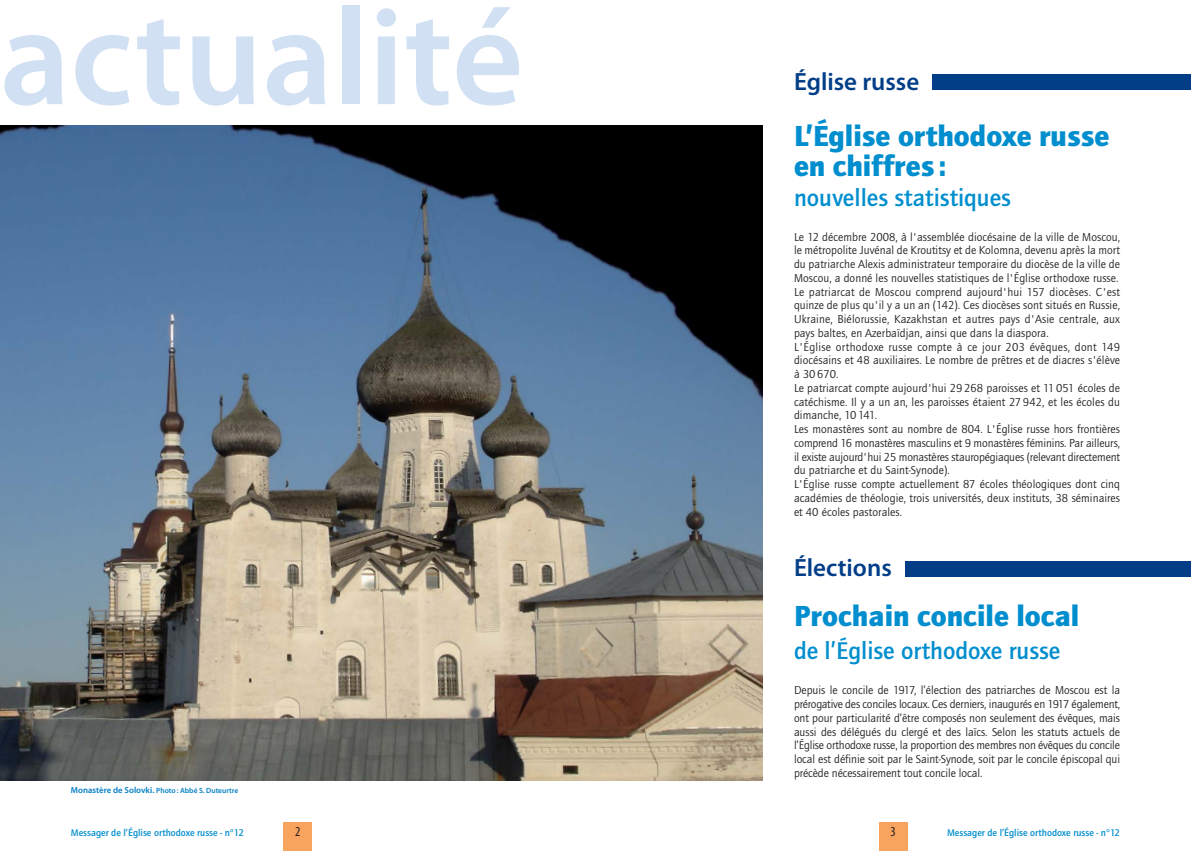
<style>
.page{position:relative;width:1191px;height:851px;background:#fff}
.page>*{position:absolute;margin:0;border:0;box-sizing:border-box;transform-origin:0 0}
.t1{font:600 138.75px "Myriad Pro";color:#d1e0f3}
.t2{font:900 30px/30px "Quay Itc T";color:#008ece}
.t3{font:700 25px "Quay Itc T";color:#008ece}
.t4{font:600 25px "Myriad Pro";color:#023e88}
.t5{font:condensed 13.75px "Myriad Pro";color:#231f20}
.t6{font:11.88px/13.8px "Quay Itc T";letter-spacing:.005em;color:#231f20}
.t7{font:700 10px "Quay Itc T";color:#008ece}
.t8{font:600 7.5px "Myriad Pro";color:#007dc5}
.s1{font-size:8.75px}
</style>
<div class="page">
<img style="left:0;top:126px;width:762px;height:654px">
<div style="left:879px;top:822px;width:28px;height:28px;background:#f9a45e"></div>
<div style="left:283px;top:822px;width:29px;height:28px;background:#f9a45e"></div>
<div style="left:932px;top:74px;width:259px;height:16px;background:#023e88"></div>
<div style="left:905px;top:560px;width:286px;height:16px;background:#023e88"></div>
<h1 class="t1" style="left:0;top:6px;width:525px">actualité</h1>
<p class="t8" style="left:71px;top:787px;width:169px"><span class="s1">Monastère de Solovki.</span> Photo : Abbé S. Duteurtre</p>
<h3 class="t4" style="left:794px;top:72px;width:127px">Église russe</h3>
<h2 class="t2" style="left:794px;top:123px;width:317px">L’Église orthodoxe russe en chiffres :</h2>
<h3 class="t3" style="left:794px;top:188px;width:218px">nouvelles statistiques</h3>
<p class="t6" style="left:794px;top:231px;width:328px">Le 12 décembre 2008, à l'assemblée diocésaine de la ville de Moscou, le métropolite Juvénal de Kroutitsy et de Kolomna, devenu après la mort du patriarche Alexis administrateur temporaire du diocèse de la ville de Moscou, a donné les nouvelles statistiques de l'Église orthodoxe russe.<br>Le patriarcat de Moscou comprend aujourd'hui 157 diocèses. C'est quinze de plus qu'il y a un an (142). Ces diocèses sont situés en Russie, Ukraine, Biélorussie, Kazakhstan et autres pays d'Asie centrale, aux pays baltes, en Azerbaïdjan, ainsi que dans la diaspora.<br>L'Église orthodoxe russe compte à ce jour 203 évêques, dont 149 diocésains et 48 auxiliaires. Le nombre de prêtres et de diacres s'élève à 30 670.<br>Le patriarcat compte aujourd'hui 29 268 paroisses et 11 051 écoles de catéchisme. Il y a un an, les paroisses étaient 27 942, et les écoles du dimanche, 10 141.<br>Les monastères sont au nombre de 804. L'Église russe hors frontières comprend 16 monastères masculins et 9 monastères féminins. Par ailleurs, il existe aujourd'hui 25 monastères stauropégiaques (relevant directement du patriarche et du Saint-Synode).<br>L'Église russe compte actuellement 87 écoles théologiques dont cinq académies de théologie, trois universités, deux instituts, 38 séminaires et 40 écoles pastorales.</p>
<h3 class="t4" style="left:794px;top:558px;width:99px">Élections</h3>
<h2 class="t2" style="left:794px;top:603px;width:287px">Prochain concile local</h2>
<h3 class="t3" style="left:794px;top:640px;width:268px">de l’Église orthodoxe russe</h3>
<p class="t6" style="left:794px;top:684px;width:328px;text-align:justify">Depuis le concile de 1917, l’élection des patriarches de Moscou est la prérogative des conciles locaux. Ces derniers, inaugurés en 1917 également, ont pour particularité d’être composés non seulement des évêques, mais aussi des délégués du clergé et des laïcs. Selon les statuts actuels de l’Église orthodoxe russe, la proportion des membres non évêques du concile local est définie soit par le Saint-Synode, soit par le concile épiscopal qui précède nécessairement tout concile local.</p>
<p class="t5" style="left:295px;top:823px;width:7px">2</p>
<p class="t5" style="left:890px;top:823px;width:7px">3</p>
<p class="t7" style="left:71px;top:829px;width:174px">Messager de l’Église orthodoxe russe - n°12</p>
<p class="t7" style="left:947px;top:829px;width:174px">Messager de l’Église orthodoxe russe - n°12</p>
</div>
